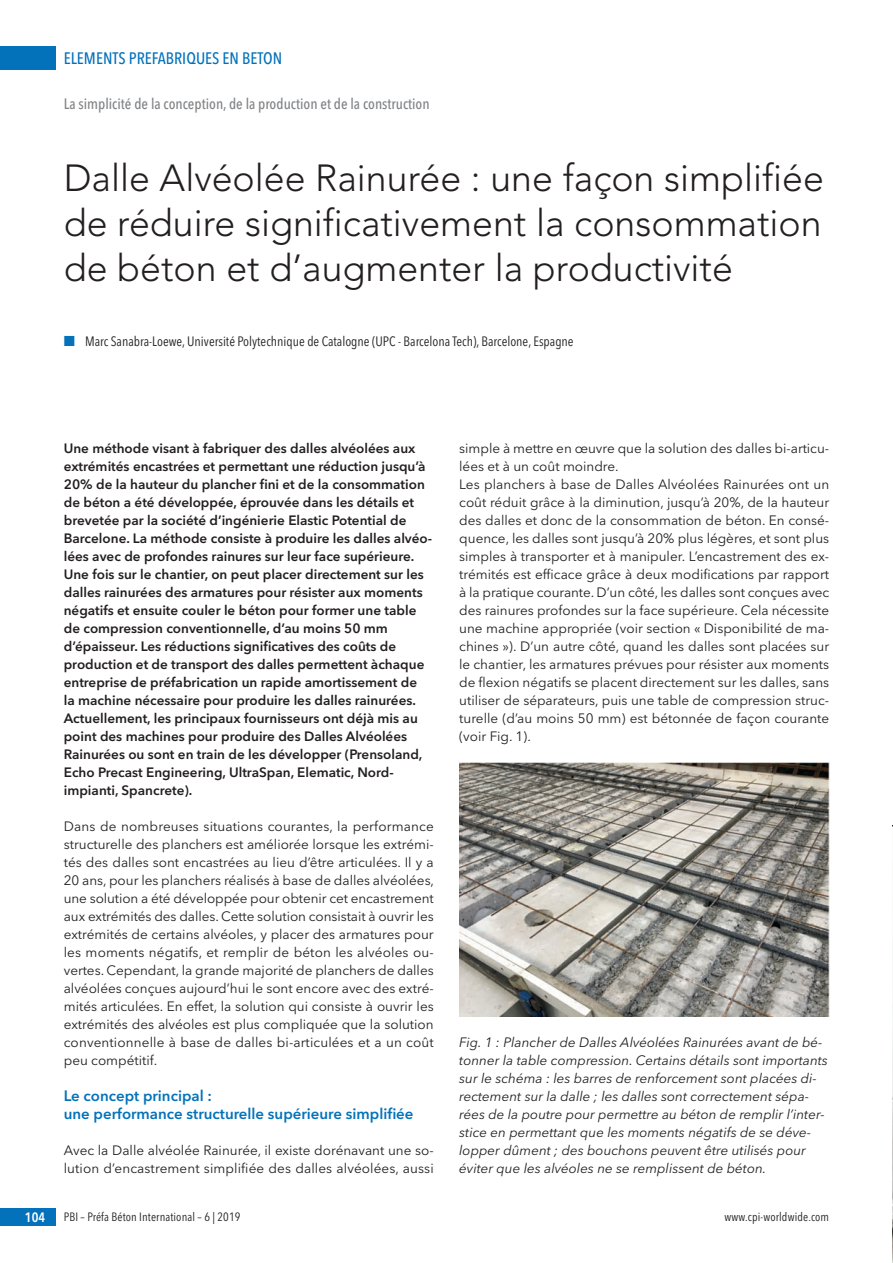
<style>
.page{position:relative;width:893px;height:1263px;background:#fff}
.page>*{position:absolute;margin:0;border:0;box-sizing:border-box;transform-origin:0 0}
.t1{font:300 37.5px/45px "Avenir";color:#231f20;text-align:justify}
.t2{font:500 16.5px "Avenir Next Condensed";color:#0372bb}
.t3{font:600 15px "Avenir Next";color:#0372bb}
.t4{font:500 15px "Avenir Next Condensed";color:#808285}
.t5{font:13.5px/18px "Avenir Next";color:#231f20;text-align:justify}
.t6{font:600 13.5px/18px "Avenir Next";color:#231f20}
.t7{font:italic 13.5px/18px "Avenir Next";color:#231f20}
.t8{font:13.5px "Avenir Next Condensed";color:#231f20}
.t9{font:600 13.5px "Avenir Next Condensed";color:#fff}
.t10{font:12px "Avenir Next Condensed";letter-spacing:.01em;color:#231f20}
.s1{font-family:"European Pi Three";color:#0372bb}
</style>
<div class="page">
<hr style="left:892px;top:680px;width:1px;height:135px;background:#d1232a">
<img style="left:892px;top:826px;width:1px;height:437px">
<div style="left:0;top:47px;width:55px;height:23px;background:#0372bb"></div>
<div style="left:0;top:1208px;width:55px;height:18px;background:#0372bb"></div>
<img style="left:459px;top:763px;width:370px;height:253px">
<p class="t2" style="left:64px;top:51px;width:220px">ELEMENTS PREFABRIQUES EN BETON</p>
<p class="t4" style="left:64px;top:97px;width:367px">La simplicité de la conception, de la production et de la construction</p>
<p class="t1" style="left:64px;top:158px;width:762px">Dalle Alvéolée Rainurée : une façon simplifiée de réduire significativement la consommation de béton et d’augmenter la productivité</p>
<p class="t8" style="left:64px;top:336px;width:511px"><span class="s1">-</span> Marc Sanabra-Loewe, Université Polytechnique de Catalogne (UPC - Barcelona Tech), Barcelone, Espagne</p>
<p class="t6" style="left:64px;top:440px;width:370px">Une méthode visant à fabriquer des dalles alvéolées aux extrémités encastrées et permettant une réduction jusqu’à 20% de la hauteur du plancher fini et de la consommation de béton a été développée, éprouvée dans les détails et brevetée par la société d’ingénierie Elastic Potential de Barcelone. La méthode consiste à produire les dalles alvéo&shy;lées avec de profondes rainures sur leur face supérieure.<br>Une fois sur le chantier, on peut placer directement sur les dalles rainurées des armatures pour résister aux moments négatifs et ensuite couler le béton pour former une table de compression conventionnelle, d’au moins 50 mm d’épaisseur. Les réductions significatives des coûts de production et de transport des dalles permettent àchaque entreprise de préfabrication un rapide amortissement de<br>la machine nécessaire pour produire les dalles rainurées.<br>Actuellement, les principaux fournisseurs ont déjà mis au point des machines pour produire des Dalles Alvéolées Rainurées ou sont en train de les développer (Prensoland, Echo Precast Engineering, UltraSpan, Elematic, Nord - impianti, Spancrete).</p>
<p class="t5" style="left:64px;top:818px;width:372px">Dans de nombreuses situations courantes, la performance structurelle des planchers est améliorée lorsque les extrémi&shy;tés des dalles sont encastrées au lieu d’être articulées. Il y a 20 ans, pour les planchers réalisés à base de dalles alvéolées, une solution a été développée pour obtenir cet encastrement aux extrémités des dalles. Cette solution consistait à ouvrir les extrémités de certains alvéoles, y placer des armatures pour les moments négatifs, et remplir de béton les alvéoles ou&shy;vertes. Cependant, la grande majorité de planchers de dalles alvéolées conçues aujourd’hui le sont encore avec des extré&shy;mités articulées. En effet, la solution qui consiste à ouvrir les extrémités des alvéoles est plus compliquée que la solution conventionnelle à base de dalles bi-articulées et a un coût peu compétitif.</p>
<p class="t3" style="left:64px;top:1089px;width:150px">Le concept principal :</p>
<p class="t3" style="left:64px;top:1107px;width:351px">une performance structurelle supérieure simplifiée</p>
<p class="t5" style="left:64px;top:1142px;width:371px">Avec la Dalle alvéolée Rainurée, il existe dorénavant une so&shy;lution d’encastrement simplifiée des dalles alvéolées, aussi</p>
<p class="t5" style="left:459px;top:440px;width:371px">simple à mettre en œuvre que la solution des dalles bi-articu&shy;lées et à un coût moindre.</p>
<p class="t5" style="left:459px;top:476px;width:371px">Les planchers à base de Dalles Alvéolées Rainurées ont un coût réduit grâce à la diminution, jusqu’à 20%, de la hauteur des dalles et donc de la consommation de béton. En consé&shy;quence, les dalles sont jusqu’à 20% plus légères, et sont plus simples à transporter et à manipuler. L’encastrement des ex&shy;trémités est efficace grâce à deux modifications par rapport à la pratique courante. D’un côté, les dalles sont conçues avec des rainures profondes sur la face supérieure. Cela nécessite une machine appropriée (voir section « Disponibilité de ma&shy;chines »). D’un autre côté, quand les dalles sont placées sur le chantier, les armatures prévues pour résister aux moments de flexion négatifs se placent directement sur les dalles, sans utiliser de séparateurs, puis une table de compression struc&shy;turelle (d’au moins 50 mm) est bétonnée de façon courante (voir Fig. 1).</p>
<p class="t7" style="left:459px;top:1034px;width:370px">Fig. 1 : Plancher de Dalles Alvéolées Rainurées avant de bé&shy;tonner la table compression. Certains détails sont importants sur le schéma : les barres de renforcement sont placées di&shy;rectement sur la dalle ; les dalles sont correctement sépa&shy;rées de la poutre pour permettre au béton de remplir l’inter&shy;stice en permettant que les moments négatifs de se déve&shy;lopper dûment ; des bouchons peuvent être utilisés pour éviter que les alvéoles ne se remplissent de béton.</p>
<p class="t9" style="left:25px;top:1211px;width:22px">104</p>
<p class="t10" style="left:64px;top:1211px;width:178px">PBI – Préfa Béton International – 6 | 2019</p>
<p class="t10" style="left:725px;top:1211px;width:106px">www.cpi-worldwide.com</p>
</div>
